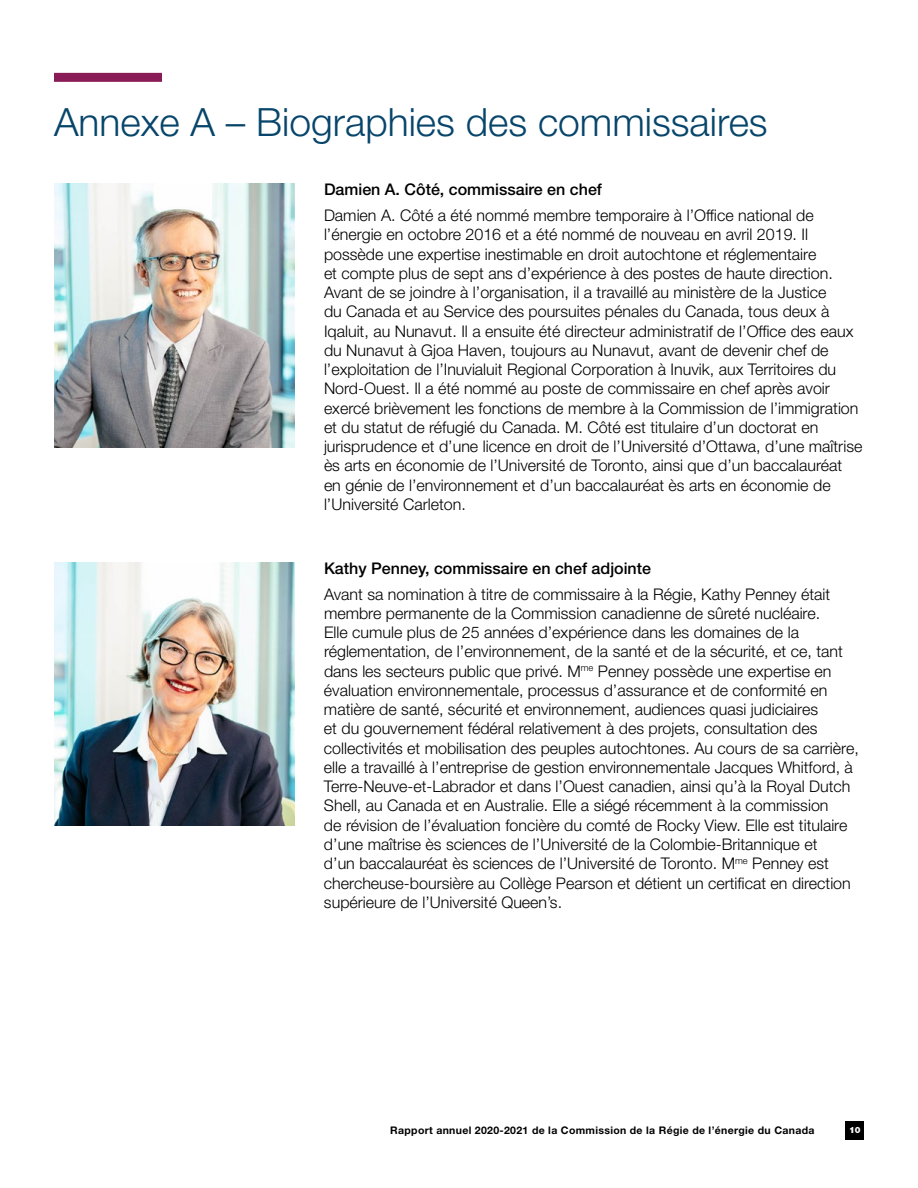
<style>
.page{position:relative;width:918px;height:1188px;background:#fff}
.page>*{position:absolute;margin:0;border:0;box-sizing:border-box;transform-origin:0 0}
.t1{font:300 39px "Helvetica Neue LT Std";color:#07456b}
.t2{font:300 16.05px/19.2px "Helvetica Neue LT Std";color:#000}
.t3{font:500 16.05px "Helvetica Neue LT Std";color:#000}
.t4{font:700 10.5px "Helvetica Neue LT Std";letter-spacing:.03em;color:#000}
.t5{font:900 8.7px "Helvetica Neue LT Std";color:#fff}
</style>
<div class="page">
<div style="left:846px;top:1121px;width:18px;height:18px;background:#000"></div>
<div style="left:54px;top:73px;width:108px;height:9px;background:#891c56"></div>
<img style="left:54px;top:184px;width:241px;height:263px">
<img style="left:54px;top:562px;width:241px;height:264px">
<h1 class="t1" style="left:54px;top:98px;width:715px">Annexe A – Biographies des commissaires</h1>
<p class="t3" style="left:324px;top:180px;width:280px">Damien A. Côté, commissaire en chef</p>
<p class="t2" style="left:324px;top:205px;width:540px">Damien A. Côté a été nommé membre temporaire à l’Office national de l’énergie en octobre 2016 et a été nommé de nouveau en avril 2019. Il possède une expertise inestimable en droit autochtone et réglementaire<br>et compte plus de sept ans d’expérience à des postes de haute direction.<br>Avant de se joindre à l’organisation, il a travaillé au ministère de la Justice<br>du Canada et au Service des poursuites pénales du Canada, tous deux à Iqaluit, au Nunavut. Il a ensuite été directeur administratif de l’Office des eaux du Nunavut à Gjoa Haven, toujours au Nunavut, avant de devenir chef de l’exploitation de l’Inuvialuit Regional Corporation à Inuvik, aux Territoires du Nord-Ouest. Il a été nommé au poste de commissaire en chef après avoir exercé brièvement les fonctions de membre à la Commission de l’immigration et du statut de réfugié du Canada. M. Côté est titulaire d’un doctorat en jurisprudence et d’une licence en droit de l’Université d’Ottawa, d’une maîtrise ès arts en économie de l’Université de Toronto, ainsi que d’un baccalauréat en génie de l’environnement et d’un baccalauréat ès arts en économie de l’Université Carleton.</p>
<p class="t3" style="left:324px;top:558px;width:329px">Kathy Penney, commissaire en chef adjointe</p>
<p class="t2" style="left:324px;top:584px;width:536px">Avant sa nomination à titre de commissaire à la Régie, Kathy Penney était membre permanente de la Commission canadienne de sûreté nucléaire.<br>Elle cumule plus de 25 années d’expérience dans les domaines de la réglementation, de l’environnement, de la santé et de la sécurité, et ce, tant dans les secteurs public que privé. M<sup>me</sup> Penney possède une expertise en évaluation environnementale, processus d’assurance et de conformité en matière de santé, sécurité et environnement, audiences quasi judiciaires<br>et du gouvernement fédéral relativement à des projets, consultation des collectivités et mobilisation des peuples autochtones. Au cours de sa carrière, elle a travaillé à l’entreprise de gestion environnementale Jacques Whitford, à Terre-Neuve-et-Labrador et dans l’Ouest canadien, ainsi qu’à la Royal Dutch Shell, au Canada et en Australie. Elle a siégé récemment à la commission<br>de révision de l’évaluation foncière du comté de Rocky View. Elle est titulaire d’une maîtrise ès sciences de l’Université de la Colombie-Britannique et<br>d’un baccalauréat ès sciences de l’Université de Toronto. M<sup>me</sup> Penney est chercheuse-boursière au Collège Pearson et détient un certificat en direction supérieure de l’Université Queen’s.</p>
<p class="t4" style="left:390px;top:1124px;width:426px">Rapport annuel 2020-2021 de la Commission de la Régie de l’énergie du Canada</p>
<p class="t5" style="left:849px;top:1125px;width:13px">10</p>
</div>
